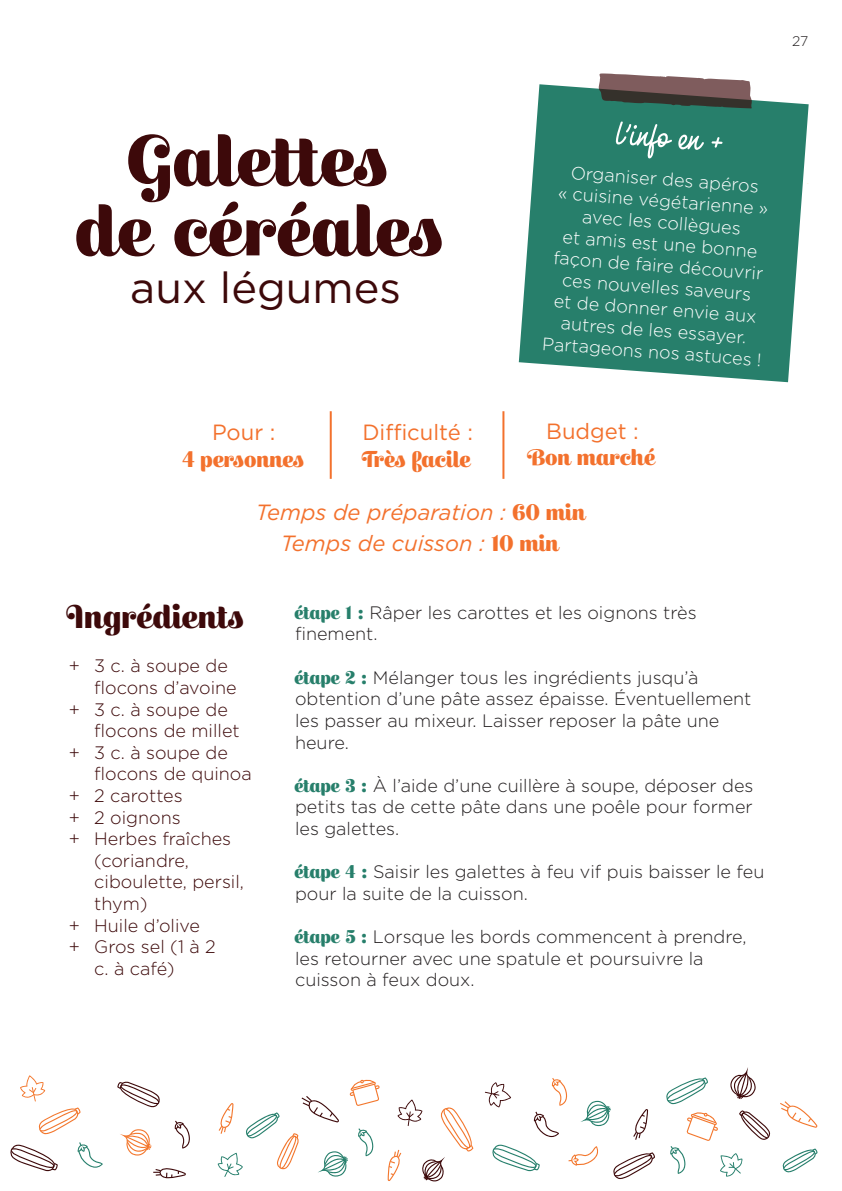
<style>
.page{position:relative;width:842px;height:1191px;background:#fff}
.page>*{position:absolute;margin:0;border:0;box-sizing:border-box;transform-origin:0 0}
.t1{font:500 70px/70px "Escafina";letter-spacing:-.005em;color:#3d090a;text-align:center}
.t2{font:700 50px "Monolina";color:#fff}
.t3{font:43.4px "Gotham";color:#3d090a}
.t4{font:500 32px "Escafina";color:#3d090a}
.t5{font:italic 22px/31.2px "Gotham";color:#f3712d;text-align:center}
.t6{font:500 22px "Escafina";color:#f3712d}
.t7{font:22px "Gotham";color:#f3712d}
.t8{font:300 18px/21.6px "Gotham";color:#231f20}
.t9{font:300 18px/21.6px "Gotham";color:#3d090a}
.t10{font:300 18px/21.6px "Gotham";color:#fff;text-align:center}
.t11{font:300 14px "Gotham";color:#231f20}
.s1{font-family:"Escafina";font-weight:500;font-style:normal}
.s2{font-family:"Escafina";font-weight:500;color:#277f6b}
</style>
<div class="page">
<svg style="left:174px;top:1120px;width:16px;height:28px"></svg>
<svg style="left:120px;top:1129px;width:32px;height:26px"></svg>
<svg style="left:153px;top:1168px;width:33px;height:10px"></svg>
<svg style="left:38px;top:1107px;width:43px;height:27px"></svg>
<svg style="left:117px;top:1081px;width:43px;height:27px"></svg>
<svg style="left:77px;top:1142px;width:26px;height:26px"></svg>
<svg style="left:10px;top:1144px;width:48px;height:27px"></svg>
<svg style="left:670px;top:1146px;width:16px;height:27px"></svg>
<svg style="left:780px;top:1101px;width:37px;height:26px"></svg>
<svg style="left:739px;top:1110px;width:32px;height:30px"></svg>
<svg style="left:782px;top:1148px;width:36px;height:25px"></svg>
<svg style="left:666px;top:1077px;width:42px;height:27px"></svg>
<svg style="left:730px;top:1067px;width:26px;height:32px"></svg>
<svg style="left:686px;top:1112px;width:32px;height:28px"></svg>
<svg style="left:20px;top:1075px;width:25px;height:23px"></svg>
<svg style="left:388px;top:1099px;width:86px;height:82px"></svg>
<svg style="left:218px;top:1079px;width:162px;height:98px"></svg>
<svg style="left:720px;top:1153px;width:23px;height:23px"></svg>
<svg style="left:486px;top:1078px;width:169px;height:101px"></svg>
<svg style="left:519px;top:84px;width:290px;height:298px;background:#408d7c"></svg>
<svg style="left:599px;top:73px;width:153px;height:35px;background:#706763"></svg>
<hr style="left:330px;top:411px;width:2px;height:68px;background:#f3712d">
<hr style="left:502px;top:411px;width:2px;height:68px;background:#f3712d">
<p class="t11" style="left:792px;top:33px;width:18px">27</p>
<h1 class="t1" style="left:78px;top:132px;width:370px">Galettes<br>de céréales</h1>
<h3 class="t3" style="left:130px;top:260px;width:272px">aux légumes</h3>
<p class="t7" style="left:212px;top:418px;width:65px">Pour :</p>
<p class="t6" style="left:183px;top:444px;width:124px">4 personnes</p>
<p class="t7" style="left:362px;top:418px;width:112px">Difficulté :</p>
<p class="t6" style="left:363px;top:444px;width:110px">Très facile</p>
<h2 class="t2" style="left:619px;top:106px;width:108px;rotate:4deg">l’info en +</h2>
<p class="t10" style="left:555px;top:160px;width:221px;rotate:4deg">Organiser des apéros<br>« cuisine végétarienne » avec les collègues<br>et amis est une bonne façon de faire découvrir ces nouvelles saveurs<br>et de donner envie aux autres de les essayer.<br>Partageons nos astuces !</p>
<p class="t7" style="left:546px;top:417px;width:94px">Budget :</p>
<p class="t6" style="left:529px;top:443px;width:129px">Bon marché</p>
<p class="t5" style="left:256px;top:496px;width:332px">Temps de préparation : <span class="s1">60 min<br></span>Temps de cuisson : <span class="s1">10 min</span></p>
<h3 class="t4" style="left:69px;top:596px;width:178px">Ingrédients</h3>
<p class="t9" style="left:94px;top:654px;width:159px">3 c. à soupe de flocons d’avoine<br>3 c. à soupe de flocons de millet<br>3 c. à soupe de flocons de quinoa<br>2 carottes<br>2 oignons<br>Herbes fraîches (coriandre, ciboulette, persil, thym)<br>Huile d’olive<br>Gros sel (1 à 2<br>c. à café)</p>
<p class="t9" style="left:69px;top:654px;width:13px">+</p>
<p class="t9" style="left:69px;top:698px;width:13px">+</p>
<p class="t9" style="left:69px;top:741px;width:13px">+</p>
<p class="t9" style="left:69px;top:784px;width:13px;text-align:justify">+ + +</p>
<p class="t9" style="left:69px;top:914px;width:13px">+ +</p>
<p class="t8" style="left:295px;top:601px;width:403px"><span class="s2">étape 1 :</span> Râper les carottes et les oignons très finement.</p>
<p class="t8" style="left:295px;top:666px;width:458px"><span class="s2">étape 2 :</span> Mélanger tous les ingrédients jusqu’à obtention d’une pâte assez épaisse. Éventuellement les passer au mixeur. Laisser reposer la pâte une heure.</p>
<p class="t8" style="left:295px;top:774px;width:460px;text-align:justify"><span class="s2">étape 3 :</span> À l’aide d’une cuillère à soupe, déposer des petits tas de cette pâte dans une poêle pour former les galettes.</p>
<p class="t8" style="left:295px;top:860px;width:471px"><span class="s2">étape 4 :</span> Saisir les galettes à feu vif puis baisser le feu pour la suite de la cuisson.</p>
<p class="t8" style="left:295px;top:925px;width:453px"><span class="s2">étape 5 :</span> Lorsque les bords commencent à prendre, les retourner avec une spatule et poursuivre la cuisson à feux doux.</p>
</div>
